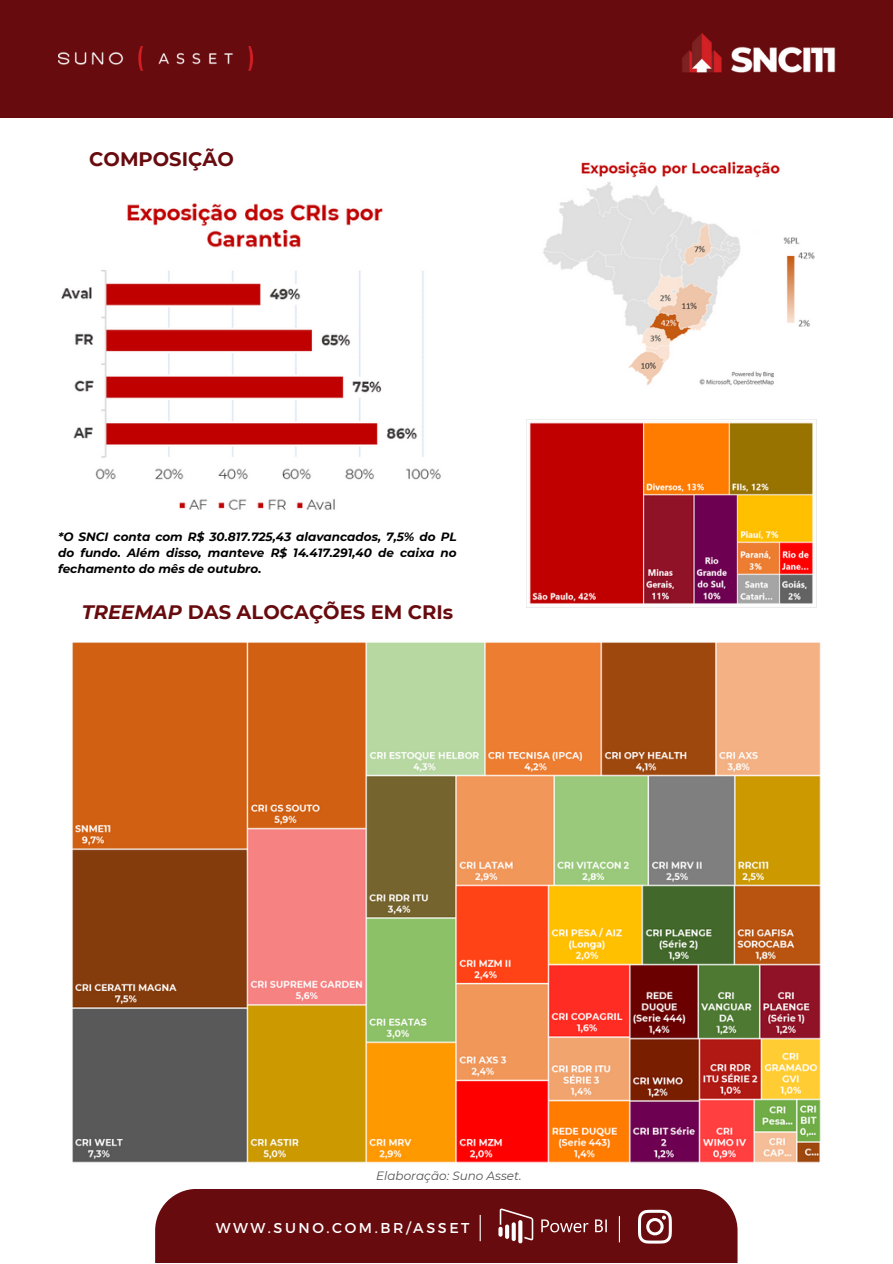
<style>
.page{position:relative;width:893px;height:1264px;background:#fff}
.page>*{position:absolute;margin:0;border:0;box-sizing:border-box;transform-origin:0 0}
.t1{font:700 19.5px "Montserrat";color:#680b0e}
.t2{font:14.25px "Montserrat";letter-spacing:.18em;color:#fff}
.t3{font:italic 700 12px/16px "Montserrat";color:#000;text-align:justify}
.t4{font:italic 12px "Montserrat";color:#545454}
.s1{font-style:italic}
</style>
<div class="page">
<div style="left:0;top:0;width:892px;height:117px;background:#680b0e"></div>
<img style="left:58px;top:47px;width:195px;height:23px">
<img style="left:682px;top:33px;width:154px;height:40px">
<div style="left:155px;top:1188px;width:582px;height:74px;background:#680b0e"></div>
<svg style="left:479px;top:1215px;width:1px;height:26px"></svg>
<hr style="left:618px;top:1216px;width:2px;height:26px;background:#fff">
<svg style="left:638px;top:1209px;width:33px;height:34px"></svg>
<svg style="left:498px;top:1208px;width:35px;height:35px"></svg>
<svg style="left:541px;top:1219px;width:65px;height:13px"></svg>
<img style="left:61px;top:203px;width:380px;height:307px">
<img style="left:543px;top:161px;width:272px;height:225px">
<img style="left:526px;top:419px;width:290px;height:188px">
<img style="left:72px;top:642px;width:749px;height:521px">
<p class="t1" style="left:89px;top:147px;width:146px">COMPOSIÇÃO</p>
<p class="t3" style="left:58px;top:528px;width:400px">*O SNCI conta com R$ 30.817.725,43 alavancados, 7,5% do PL do fundo. Além disso, manteve R$ 14.417.291,40 de caixa no fechamento do mês de outubro.</p>
<p class="t1" style="left:82px;top:600px;width:373px"><span class="s1">TREEMAP</span> DAS ALOCAÇÕES EM CRIs</p>
<p class="t4" style="left:376px;top:1168px;width:147px">Elaboração: Suno Asset.</p>
<p class="t2" style="left:216px;top:1218px;width:255px">WWW.SUNO.COM.BR/ASSET</p>
</div>
